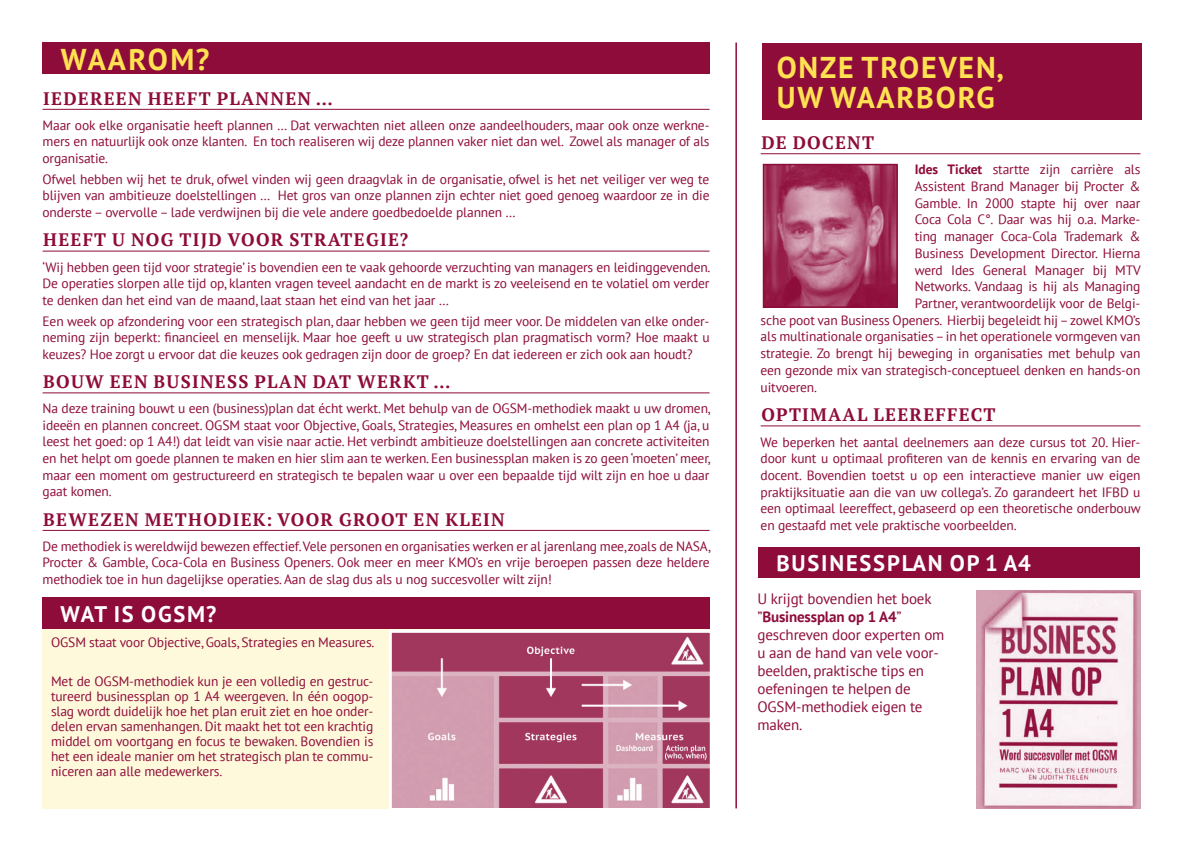
<style>
.page{position:relative;width:1183px;height:851px;background:#fff}
.page>*{position:absolute;margin:0;border:0;box-sizing:border-box;transform-origin:0 0}
.t1{font:700 30px/30px "PT Sans";letter-spacing:.06em;color:#ffe152}
.t2{font:700 22.5px "PT Sans";color:#fff}
.t3{font:700 18px "PT Serif";letter-spacing:.07em;color:#8e0c3a}
.t4{font:15px/18px "PT Sans";letter-spacing:-.01em;color:#8e0c3a}
.t5{font:13.5px/16.5px "PT Sans";letter-spacing:-.01em;color:#8e0c3a;text-align:justify}
.s1{font-weight:700}
</style>
<div class="page">
<div style="left:43px;top:628px;width:666px;height:180px;background:#fff9dc"></div>
<div style="left:43px;top:43px;width:666px;height:31px;background:#8e0c3a"></div>
<div style="left:762px;top:43px;width:379px;height:77px;background:#8e0c3a"></div>
<div style="left:43px;top:597px;width:666px;height:31px;background:#8e0c3a"></div>
<img style="left:393px;top:633px;width:315px;height:173px">
<div style="left:389px;top:629px;width:323px;height:181px;border:3px solid #fff"></div>
<div style="left:758px;top:546px;width:382px;height:31px;background:#8e0c3a"></div>
<img style="left:976px;top:590px;width:164px;height:218px">
<hr style="left:735px;top:43px;width:1px;height:765px;background:#8e0c3a">
<hr style="left:43px;top:109px;width:666px;height:1px;background:#8e0c3a">
<hr style="left:43px;top:251px;width:666px;height:1px;background:#8e0c3a">
<hr style="left:43px;top:392px;width:666px;height:1px;background:#8e0c3a">
<hr style="left:43px;top:530px;width:666px;height:1px;background:#8e0c3a">
<hr style="left:760px;top:153px;width:380px;height:1px;background:#8e0c3a">
<hr style="left:760px;top:425px;width:380px;height:1px;background:#8e0c3a">
<img style="left:765px;top:167px;width:129px;height:138px">
<div style="left:762px;top:164px;width:135px;height:144px;border:2px solid #8e0c3a"></div>
<h1 class="t1" style="left:61px;top:43px;width:150px">WAAROM?</h1>
<h1 class="t1" style="left:776px;top:51px;width:228px">ONZE TROEVEN,<br>UW WAA</h1>
<h1 class="t1" style="left:896px;top:81px;width:98px">RBORG</h1>
<h3 class="t3" style="left:43px;top:86px;width:291px">IEDEREEN HEEFT PLANNEN …</h3>
<p class="t5" style="left:43px;top:116px;width:668px">Maar ook elke organisatie heeft plannen … Dat verwachten niet alleen onze aandeelhouders, maar ook onze werkne&shy;mers en natuurlijk ook onze klanten. En toch realiseren wij deze plannen vaker niet dan wel. Zowel als manager of als organisatie.</p>
<p class="t5" style="left:43px;top:170px;width:668px">Ofwel hebben wij het te druk, ofwel vinden wij geen draagvlak in de organisatie, ofwel is het net veiliger ver weg te blijven van ambitieuze doelstellingen … Het gros van onze plannen zijn echter niet goed genoeg waardoor ze in die onderste – overvolle – lade verdwijnen bij die vele andere goedbedoelde plannen …</p>
<h3 class="t3" style="left:43px;top:228px;width:366px">HEEFT U NOG TIJD VOOR STRATEGIE?</h3>
<p class="t5" style="left:43px;top:258px;width:669px">‘Wij hebben geen tijd voor strategie’ is bovendien een te vaak gehoorde verzuchting van managers en leidinggevenden.<br>De operaties slorpen alle tijd op, klanten vragen teveel aandacht en de markt is zo veeleisend en te volatiel om verder te denken dan het eind van de maand, laat staan het eind van het jaar …</p>
<p class="t5" style="left:43px;top:312px;width:668px">Een week op afzondering voor een strategisch plan, daar hebben we geen tijd meer voor. De middelen van elke onder&shy;neming zijn beperkt: financieel en menselijk. Maar hoe geeft u uw strategisch plan pragmatisch vorm? Hoe maakt u keuzes? Hoe zorgt u ervoor dat die keuzes ook gedragen zijn door de groep? En dat iedereen er zich ook aan houdt?</p>
<h3 class="t3" style="left:43px;top:370px;width:408px">BOUW EEN BUSINESS PLAN DAT WERKT …</h3>
<p class="t5" style="left:43px;top:400px;width:669px">Na deze training bouwt u een (business)plan dat écht werkt. Met behulp van de OGSM-methodiek maakt u uw dromen, ideeën en plannen concreet. OGSM staat voor Objective, Goals, Strategies, Measures en omhelst een plan op 1 A4 (ja, u leest het goed: op 1 A4!) dat leidt van visie naar actie. Het verbindt ambitieuze doelstellingen aan concrete activiteiten en het helpt om goede plannen te maken en hier slim aan te werken. Een businessplan maken is zo geen ‘moeten’ meer, maar een moment om gestructureerd en strategisch te bepalen waar u over een bepaalde tijd wilt zijn en hoe u daar gaat komen.</p>
<h3 class="t3" style="left:43px;top:507px;width:463px">BEWEZEN METHODIEK: VOOR GROOT EN KLEIN</h3>
<p class="t5" style="left:43px;top:537px;width:669px">De methodiek is wereldwijd bewezen effectief. Vele personen en organisaties werken er al jarenlang mee, zoals de NASA, Procter &amp; Gamble, Coca-Cola en Business Openers. Ook meer en meer KMO’s en vrije beroepen passen deze heldere methodiek toe in hun dagelijkse operaties. Aan de slag dus als u nog succesvoller wilt zijn!</p>
<h3 class="t3" style="left:761px;top:131px;width:114px">DE DOCENT</h3>
<p class="t5" style="left:914px;top:161px;width:227px"><span class="s1">IDES TICKET</span> startte zijn carrière als</p>
<p class="t5" style="left:914px;top:178px;width:227px">Assistent Brand Manager bij Procter &amp;</p>
<p class="t5" style="left:914px;top:194px;width:227px">Gamble. In 2000 stapte hij over naar</p>
<p class="t5" style="left:914px;top:211px;width:227px">Coca Cola C°. Daar was hij o.a. Marke-</p>
<p class="t5" style="left:914px;top:228px;width:227px">ting manager Coca-Cola Trademark &amp;</p>
<p class="t5" style="left:914px;top:244px;width:227px">Business Development Director. Hierna</p>
<p class="t5" style="left:914px;top:261px;width:227px">werd Ides General Manager bij MTV</p>
<p class="t5" style="left:914px;top:278px;width:227px">Networks. Vandaag is hij als Managing</p>
<p class="t5" style="left:914px;top:294px;width:227px">Partner, verantwoordelijk voor de Belgi-</p>
<p class="t5" style="left:760px;top:311px;width:381px">sche poot van Business Openers. Hierbij begeleidt hij – zowel KMO’s</p>
<p class="t5" style="left:760px;top:328px;width:381px">als multinationale organisaties – in het operationele vormgeven van</p>
<p class="t5" style="left:760px;top:345px;width:381px">strategie. Zo brengt hij beweging in organisaties met behulp van</p>
<p class="t5" style="left:760px;top:361px;width:381px">een gezonde mix van strategisch-conceptueel denken en hands-on</p>
<p class="t5" style="left:760px;top:378px;width:58px">uitvoeren.</p>
<h3 class="t3" style="left:761px;top:403px;width:235px">OPTIMAAL LEEREFFECT</h3>
<p class="t5" style="left:760px;top:433px;width:381px">We beperken het aantal deelnemers aan deze cursus tot 20. Hier&shy;door kunt u optimaal profiteren van de kennis en ervaring van de docent. Bovendien toetst u op een interactieve manier uw eigen praktijksituatie aan die van uw collega’s. Zo garandeert het IFBD u een optimaal leereffect, gebaseerd op een theoretische onderbouw en gestaafd met vele praktische voorbeelden.</p>
<h2 class="t2" style="left:776px;top:547px;width:15px">BUSINESSPLAN</h2>
<h2 class="t2" style="left:949px;top:547px;width:83px">OP 1 A4</h2>
<p class="t4" style="left:757px;top:589px;width:188px">U krijgt bovendien het boek ”<span class="s1">BUSINESSPLAN OP 1 A4</span>” geschreven door experten om u aan de hand van vele voor&shy;beelden, praktische tips en oefeningen te helpen de<br>OGSM-methodiek eigen te maken.</p>
<h2 class="t2" style="left:60px;top:598px;width:98px">WAT IS OGSM</h2>
<h2 class="t2" style="left:206px;top:598px;width:12px">?</h2>
<p class="t5" style="left:51px;top:634px;width:325px">OGSM staat voor Objective, Goals, Strategies en Measures.</p>
<p class="t5" style="left:51px;top:673px;width:324px;line-height:15px">Met de OGSM-methodiek kun je een volledig en gestruc&shy;tureerd businessplan op 1 A4 weergeven. In één oogop&shy;slag wordt duidelijk hoe het plan eruit ziet en hoe onder&shy;delen ervan samenhangen. Dit maakt het tot een krachtig middel om voortgang en focus te bewaken. Bovendien is het een ideale manier om het strategisch plan te commu&shy;niceren aan alle medewerkers.</p>
</div>
